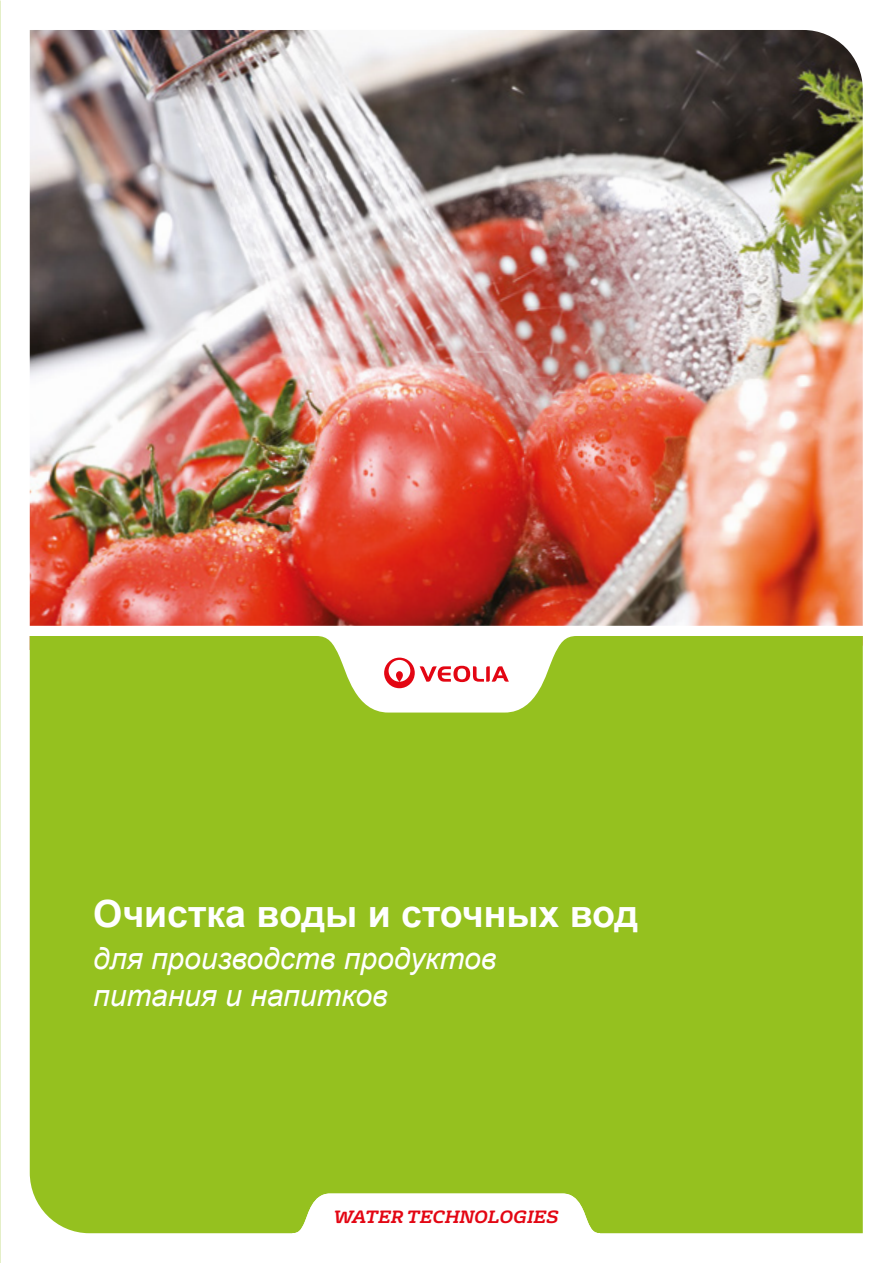
<style>
.page{position:relative;width:893px;height:1263px;background:#fff}
.page>*{position:absolute;margin:0;border:0;box-sizing:border-box;transform-origin:0 0}
.t1{font:700 37.5px "Arial";color:#fff}
.t2{font:italic 30px/37.5px "Arial";color:#fff}
.t3{font:italic 700 17.25px "FS Rufus";color:#e30613}
</style>
<div class="page">
<img style="left:30px;top:30px;width:833px;height:596px">
<div style="left:30px;top:712px;width:833px;height:521px;background:#95c11f"></div>
<svg style="left:0;top:626px;width:863px;height:86px;fill:#95c11f"></svg>
<svg style="left:384px;top:658px;width:125px;height:30px"></svg>
<svg style="left:292px;top:1193px;width:308px;height:41px"></svg>
<p class="t1" style="left:93px;top:889px;width:547px">Очистка воды и сточных вод</p>
<p class="t2" style="left:93px;top:940px;width:405px">для производств продуктов питания и напитков</p>
<p class="t3" style="left:334px;top:1202px;width:226px">WATER TECHNOLOGIES</p>
</div>
